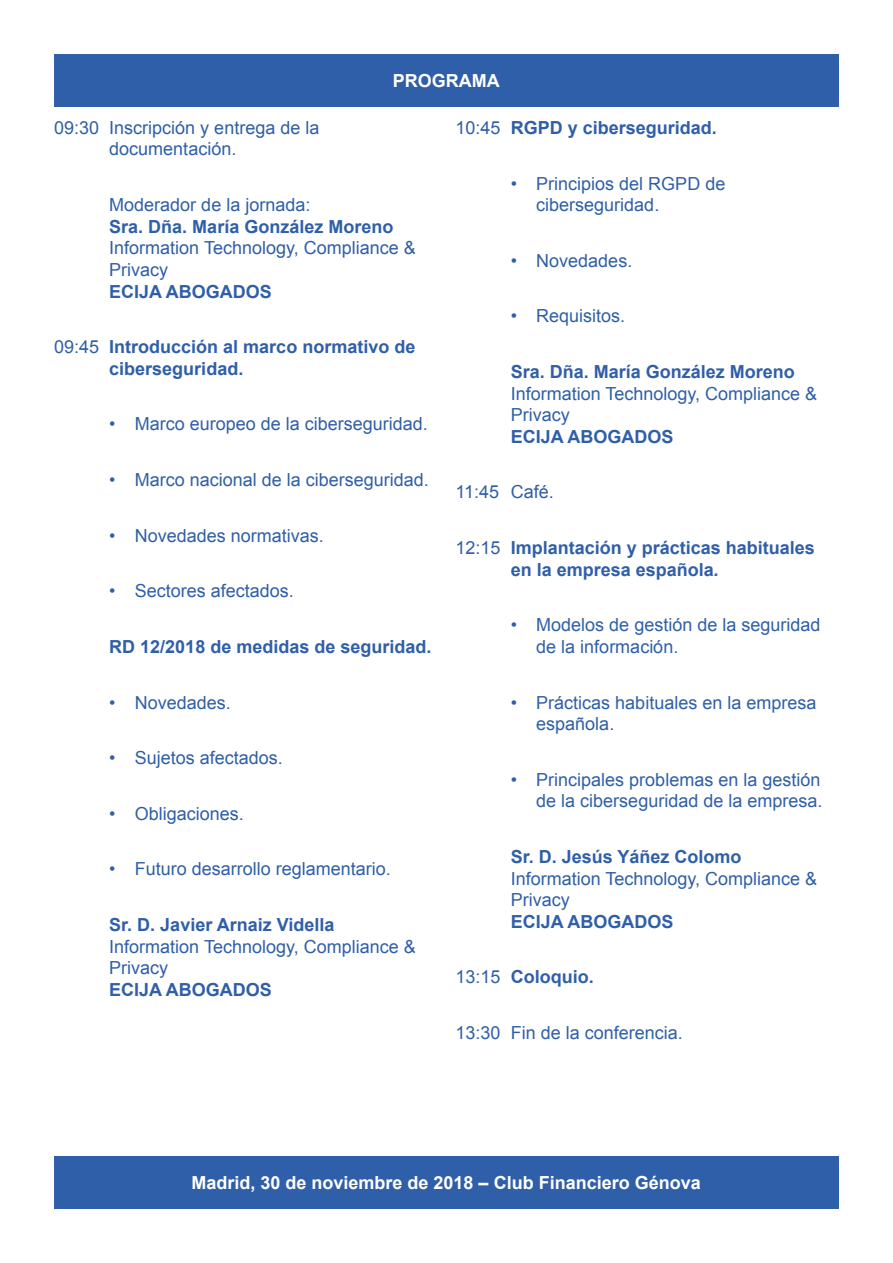
<style>
.page{position:relative;width:893px;height:1263px;background:#fff}
.page>*{position:absolute;margin:0;border:0;box-sizing:border-box;transform-origin:0 0}
.t1{font:18px/21.6px "Arial";color:#2f5fa8}
.t2{font:700 18px/21.6px "Arial";color:#2f5fa8}
.t3{font:700 18px "Arial";color:#fff}
.s1{font-weight:400}
.s2{font-style:italic}
</style>
<div class="page">
<div style="left:54px;top:1157px;width:784px;height:52px;background:#2f5fa8"></div>
<div style="left:54px;top:54px;width:784px;height:52px;background:#2f5fa8"></div>
<p class="t3" style="left:393px;top:69px;width:108px">PROGRAMA</p>
<p class="t2" style="left:455px;top:117px;width:263px"><span class="s1">10:45</span> RGPD y ciberseguridad.</p>
<p class="t1" style="left:536px;top:173px;width:191px;text-indent:-26px">• Principios del RGPD de ciberseguridad.</p>
<p class="t1" style="left:511px;top:250px;width:123px">• Novedades.</p>
<p class="t1" style="left:109px;top:117px;width:212px;text-indent:-55px">09:30 Inscripción y entrega de la documentación.</p>
<p class="t1" style="left:109px;top:194px;width:203px">Moderador de la jornada:</p>
<p class="t2" style="left:109px;top:216px;width:286px">Sra. Dña. María González Moreno</p>
<p class="t1" style="left:109px;top:237px;width:308px">Information Technology, Compliance &amp;<br>Privacy</p>
<p class="t2" style="left:109px;top:281px;width:164px">ECIJA ABOGADOS</p>
<p class="t2" style="left:109px;top:337px;width:308px;text-indent:-55px"><span class="s1">09:45</span> Introducción al marco normativo de ciberseguridad.</p>
<p class="t1" style="left:109px;top:413px;width:320px">• Marco europeo de la ciberseguridad.</p>
<p class="t1" style="left:109px;top:469px;width:321px">• Marco nacional de la ciberseguridad.</p>
<p class="t1" style="left:109px;top:525px;width:216px">• Novedades normativas.</p>
<p class="t1" style="left:109px;top:580px;width:186px">• Sectores afectados.</p>
<p class="t2" style="left:109px;top:636px;width:324px">RD 12/2018 de medidas de seguridad.</p>
<p class="t1" style="left:109px;top:691px;width:123px">• Novedades.</p>
<p class="t1" style="left:109px;top:747px;width:175px">• Sujetos afectados.</p>
<p class="t1" style="left:109px;top:803px;width:136px">• Obligaciones.</p>
<p class="t1" style="left:109px;top:858px;width:283px">• Futuro desarrollo reglamentario.</p>
<p class="t2" style="left:109px;top:914px;width:227px">Sr. D. Javier Arnaiz Vidella</p>
<p class="t1" style="left:109px;top:936px;width:308px">Information Technology, Compliance &amp;<br>Privacy</p>
<p class="t2" style="left:109px;top:979px;width:164px">ECIJA ABOGADOS</p>
<p class="t1" style="left:511px;top:305px;width:116px">• Requisitos.</p>
<p class="t2" style="left:511px;top:361px;width:286px">Sra. Dña. María González Moreno</p>
<p class="t1" style="left:511px;top:383px;width:308px">Information Technology, Compliance &amp;<br>Privacy</p>
<p class="t2" style="left:511px;top:426px;width:164px">ECIJA ABOGADOS</p>
<p class="t1" style="left:455px;top:481px;width:100px">11:45 Café.</p>
<p class="t2" style="left:511px;top:537px;width:306px;text-indent:-55px"><span class="s1">12:15</span> Implantación y prácticas habituales en la empresa española<span class="s2">.</span></p>
<p class="t1" style="left:536px;top:614px;width:286px;text-indent:-26px">• Modelos de gestión de la seguridad de la información.</p>
<p class="t1" style="left:536px;top:691px;width:282px;text-indent:-26px">• Prácticas habituales en la empresa española.</p>
<p class="t1" style="left:511px;top:769px;width:313px;text-align:right">• Principales problemas en la gestión de la ciberseguridad de la empresa.</p>
<p class="t2" style="left:511px;top:846px;width:232px">Sr. D. Jesús Yáñez Colomo</p>
<p class="t1" style="left:511px;top:868px;width:308px">Information Technology, Compliance &amp;<br>Privacy</p>
<p class="t2" style="left:511px;top:911px;width:164px">ECIJA ABOGADOS</p>
<p class="t2" style="left:455px;top:967px;width:140px"><span class="s1">13:15</span> Coloquio.</p>
<p class="t1" style="left:455px;top:1022px;width:229px">13:30 Fin de la conferencia.</p>
<p class="t3" style="left:192px;top:1171px;width:511px">Madrid, 30 de noviembre de 2018 – Club Financiero Génova</p>
</div>
